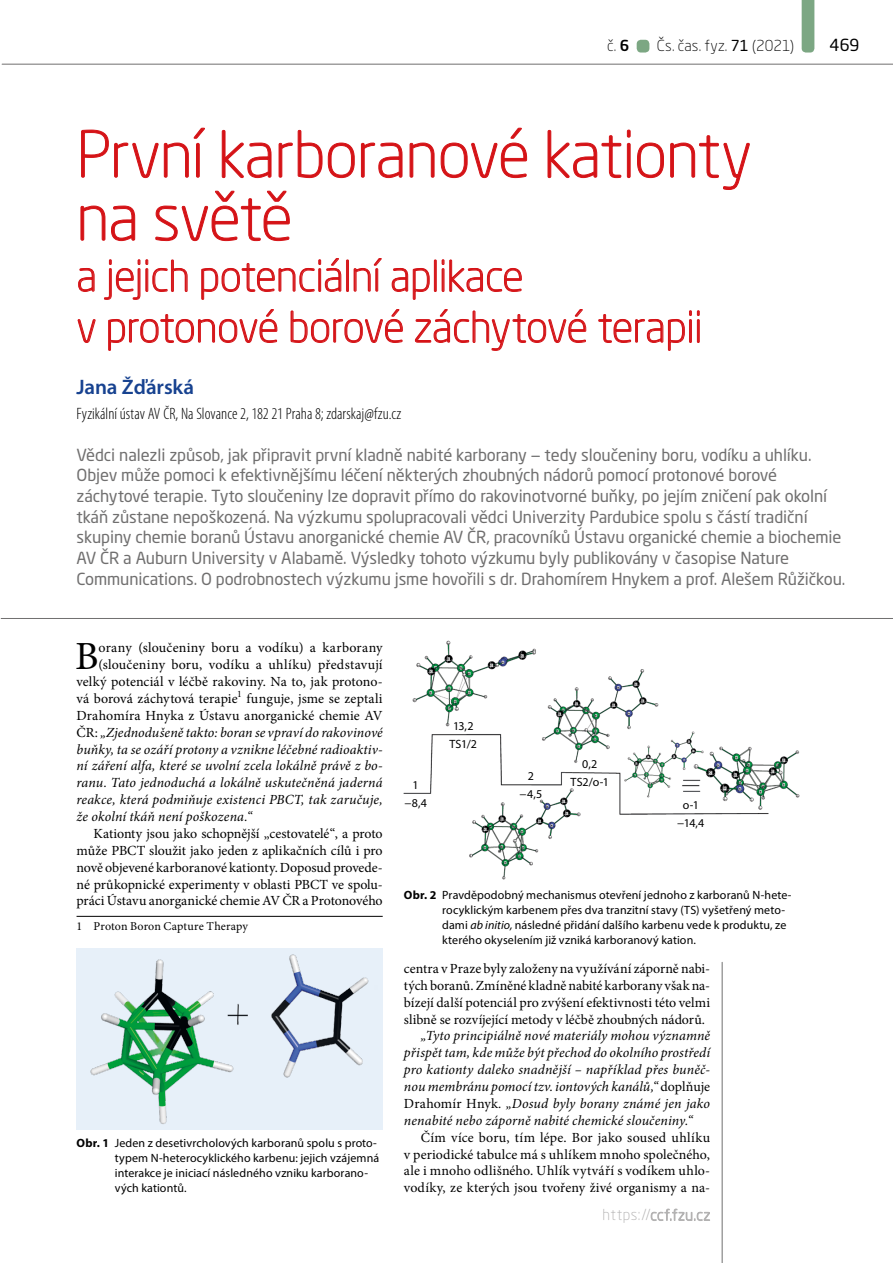
<style>
.page{position:relative;width:893px;height:1263px;background:#fff}
.page>*{position:absolute;margin:0;border:0;box-sizing:border-box;transform-origin:0 0}
.Nadpis_velký{font:300 63px/63px "Neo Sans Pro";letter-spacing:-.015em;color:#d51317}
.nadpis_velký_menší{font:300 42px/51px "Neo Sans Pro";letter-spacing:-.015em;color:#d51317}
.normální_Inic{font:39.9px "Minion Pro";color:#000}
.autor{font:600 21px "Myriad Pro";letter-spacing:-.005em;color:#174290}
.perex{font:16.5px/20.5px "Neo Sans Pro";letter-spacing:-.005em;color:#706f6f}
.autor-adresa{font:300 condensed 16.5px "Myriad Pro";color:#000}
.t1{font:16.5px "Neo Sans Pro";color:#000}
.t2{font:300 15px "Neo Sans Pro";letter-spacing:.005em;color:#000}
.normální{font:13.95px/17px "Minion Pro";color:#000;text-align:justify}
.normální-2{font:italic 13.95px/17px "Minion Pro";letter-spacing:.01em;color:#000;text-align:justify}
.normální_Inic-2{font:italic 13.95px "Minion Pro";letter-spacing:.005em;color:#000}
.normální_Inic-3{font:13.95px "Minion Pro";letter-spacing:.01em;color:#000}
.obr-popisek{font:12px/15px "Myriad Pro";letter-spacing:.01em;color:#000}
.popisek8{font:12px/18px "Myriad Pro";letter-spacing:-.025em;color:#000;text-align:center}
.pozn_pod_čarou{font:12px "Minion Pro";letter-spacing:.005em;color:#000}
.s1{font-weight:500}
.s2{font-weight:400}
.s3{font-style:normal}
.s4{font-weight:700}
.s5{font-style:italic}
</style>
<div class="page">
<hr style="left:2px;top:64px;width:891px;height:1px;background:#706f6f">
<svg style="left:651px;top:1208px;width:59px;height:13px"></svg>
<div style="left:637px;top:40px;width:12px;height:13px;background:#7ca783;border-radius:4px"></div>
<svg style="left:802px;top:0;width:12px;height:53px"></svg>
<hr style="left:722px;top:962px;width:1px;height:301px;background:#706f6f">
<svg style="left:81px;top:128px;width:124px;height:50px"></svg>
<svg style="left:222px;top:130px;width:50px;height:48px"></svg>
<svg style="left:278px;top:130px;width:77px;height:48px"></svg>
<svg style="left:361px;top:142px;width:42px;height:36px"></svg>
<svg style="left:409px;top:142px;width:26px;height:36px"></svg>
<svg style="left:441px;top:128px;width:86px;height:50px"></svg>
<svg style="left:547px;top:130px;width:74px;height:48px"></svg>
<svg style="left:627px;top:130px;width:3px;height:7px"></svg>
<div style="left:627px;top:143px;width:3px;height:35px;border:1px solid #d51317"></div>
<svg style="left:637px;top:142px;width:27px;height:36px"></svg>
<svg style="left:670px;top:135px;width:80px;height:55px"></svg>
<svg style="left:80px;top:205px;width:55px;height:36px"></svg>
<svg style="left:155px;top:191px;width:135px;height:50px"></svg>
<svg style="left:78px;top:268px;width:17px;height:24px"></svg>
<svg style="left:104px;top:259px;width:84px;height:41px"></svg>
<svg style="left:201px;top:258px;width:141px;height:42px"></svg>
<div style="left:346px;top:260px;width:3px;height:32px;border:1px solid #d51317"></div>
<svg style="left:353px;top:258px;width:29px;height:34px"></svg>
<svg style="left:391px;top:268px;width:39px;height:32px"></svg>
<div style="left:434px;top:260px;width:3px;height:32px;border:1px solid #d51317"></div>
<svg style="left:442px;top:259px;width:80px;height:33px"></svg>
<svg style="left:78px;top:319px;width:18px;height:24px"></svg>
<svg style="left:108px;top:309px;width:170px;height:42px"></svg>
<svg style="left:290px;top:309px;width:113px;height:34px"></svg>
<svg style="left:414px;top:309px;width:172px;height:42px"></svg>
<svg style="left:598px;top:310px;width:102px;height:41px"></svg>
<div style="left:697px;top:319px;width:3px;height:24px;border:1px solid #d51317"></div>
<hr style="left:77px;top:916px;width:306px;height:1px;background:#000">
<div style="left:77px;top:948px;width:306px;height:181px;background:#e7f0f9"></div>
<img style="left:90px;top:954px;width:279px;height:170px">
<img style="left:403px;top:640px;width:397px;height:240px">
<hr style="left:1px;top:618px;width:892px;height:1px;background:#706f6f">
<p class="t2" style="left:607px;top:37px;width:23px">č. <span class="s1">6</span></p>
<p class="t2" style="left:657px;top:37px;width:139px">Čs. čas. fyz. <span class="s2">71</span> (2021)</p>
<p class="t1" style="left:829px;top:35px;width:31px">469</p>
<p class="Nadpis_velký" style="left:77px;top:122px;width:677px">První karboranové kationty na světě</p>
<p class="nadpis_velký_menší" style="left:77px;top:250px;width:628px">a jejich potenciální aplikace<br>v protonové borové záchytové terapii</p>
<p class="autor" style="left:77px;top:374px;width:119px">Jana Žďárská</p>
<p class="autor-adresa" style="left:77px;top:404px;width:326px">Fyzikální ústav AV ČR, Na Slovance 2, 182 21 Praha 8; zdarskaj@fzu.cz</p>
<p class="perex" style="left:77px;top:444px;width:770px">Vědci nalezli způsob, jak připravit první kladně nabité karborany tedy sloučeniny boru, vodíku a uhlíku.<br>Objev může pomoci k efektivnějšímu léčení některých zhoubných nádorů pomocí protonové borové záchytové terapie. Tyto sloučeniny lze dopravit přímo do rakovinotvorné buňky, po jejím zničení pak okolní tkáň zůstane nepoškozená. Na výzkumu spolupracovali vědci Univerzity Pardubice spolu s částí tradiční skupiny chemie boranů Ústavu anorganické chemie AV ČR, pracovníků Ústavu organické chemie a biochemie AV ČR a Auburn University v Alabamě. Výsledky tohoto výzkumu byly publikovány v časopise Nature Communications. O podrobnostech výzkumu jsme hovořili s dr. Drahomírem Hnykem a prof. Alešem Růžičkou.</p>
<p class="normální_Inic" style="left:75px;top:630px;width:25px">B</p>
<p class="normální_Inic-3" style="left:99px;top:638px;width:286px">orany (sloučeniny boru a vodíku) a karborany</p>
<p class="normální_Inic-3" style="left:99px;top:655px;width:286px">(sloučeniny boru, vodíku a uhlíku) představují</p>
<p class="normální_Inic-3" style="left:77px;top:672px;width:308px">velký potenciál v léčbě rakoviny. Na to, jak protono-</p>
<p class="normální_Inic-3" style="left:77px;top:689px;width:308px">vá borová záchytová terapie<sup>1</sup> funguje, jsme se zeptali</p>
<p class="normální_Inic-3" style="left:77px;top:706px;width:308px">Drahomíra Hnyka z Ústavu anorganické chemie AV</p>
<p class="normální_Inic-2" style="left:77px;top:723px;width:308px"><span class="s3">ČR:</span> „Zjednodušeně takto: boran se vpraví do rakovinové</p>
<p class="normální_Inic-2" style="left:77px;top:739px;width:308px">buňky, ta se ozáří protony a vznikne léčebné radioaktiv-</p>
<p class="normální_Inic-2" style="left:77px;top:756px;width:308px">ní záření alfa, které se uvolní zcela lokálně právě z bo-</p>
<p class="normální_Inic-2" style="left:77px;top:773px;width:308px">ranu. Tato jednoduchá a lokálně uskutečněná jaderná</p>
<p class="normální_Inic-2" style="left:77px;top:790px;width:308px">reakce, která podmiňuje existenci PBCT, tak zaručuje,</p>
<p class="normální_Inic-2" style="left:77px;top:807px;width:177px">že okolní tkáň není poškozena.“</p>
<p class="normální" style="left:77px;top:825px;width:308px;text-indent:17px">Kationty jsou jako schopnější „cestovatelé“, a proto může PBCT sloužit jako jeden z aplikačních cílů i pro nově objevené karboranové kationty. Doposud provede&shy;né průkopnické experimenty v oblasti PBCT ve spolu&shy;práci Ústavu anorganické chemie AV ČR a Protonového</p>
<p class="pozn_pod_čarou" style="left:77px;top:918px;width:173px">1 Proton Boron Capture Therapy</p>
<p class="obr-popisek" style="left:115px;top:1136px;width:266px;text-indent:-38px"><span class="s4">Obr. 1</span> Jeden z desetivrcholových karboranů spolu s proto&shy;typem N-heterocyklického karbenu: jejich vzájemná interakce je iniciací následného vzniku karborano&shy;vých kationtů.</p>
<p class="popisek8" style="left:404px;top:776px;width:24px">1 −8,4</p>
<p class="popisek8" style="left:449px;top:716px;width:29px;text-align:left">13,2<br>TS1/2</p>
<p class="popisek8" style="left:520px;top:766px;width:24px">2 −4,5</p>
<p class="popisek8" style="left:571px;top:755px;width:40px">0,2<br>TS2/o-1</p>
<p class="popisek8" style="left:677px;top:795px;width:29px">o-1 −14,4</p>
<p class="obr-popisek" style="left:442px;top:888px;width:351px;text-indent:-38px"><span class="s4">Obr. 2</span> Pravděpodobný mechanismus otevření jednoho z karboranů N-hete&shy;rocyklickým karbenem přes dva tranzitní stavy (TS) vyšetřený meto&shy;dami <span class="s5">ab initio,</span> následné přidání dalšího karbenu vede k produktu, ze kterého okyselením již vzniká karboranový kation.</p>
<p class="normální" style="left:404px;top:960px;width:308px">centra v Praze byly založeny na využívání záporně nabi&shy;tých boranů. Zmíněné kladně nabité karborany však na&shy;bízejí další potenciál pro zvýšení efektivnosti této velmi slibně se rozvíjející metody v léčbě zhoubných nádorů.</p>
<p class="normální-2" style="left:404px;top:1027px;width:308px;text-indent:17px">„Tyto principiálně nové materiály mohou významně přispět tam, kde může být přechod do okolního prostředí pro kationty daleko snadnější – například přes buněč&shy;nou membránu pomocí tzv. iontových kanálů,“ <span class="s3">doplňuje Drahomír Hnyk</span>. „Dosud byly borany známé jen jako nenabité nebo záporně nabité chemické sloučeniny.“</p>
<p class="normální" style="left:404px;top:1129px;width:308px;text-indent:17px">Čím více boru, tím lépe. Bor jako soused uhlíku v periodické tabulce má s uhlíkem mnoho společného, ale i mnoho odlišného. Uhlík vytváří s vodíkem uhlo&shy;vodíky, ze kterých jsou tvořeny živé organismy a na-</p>
</div>
